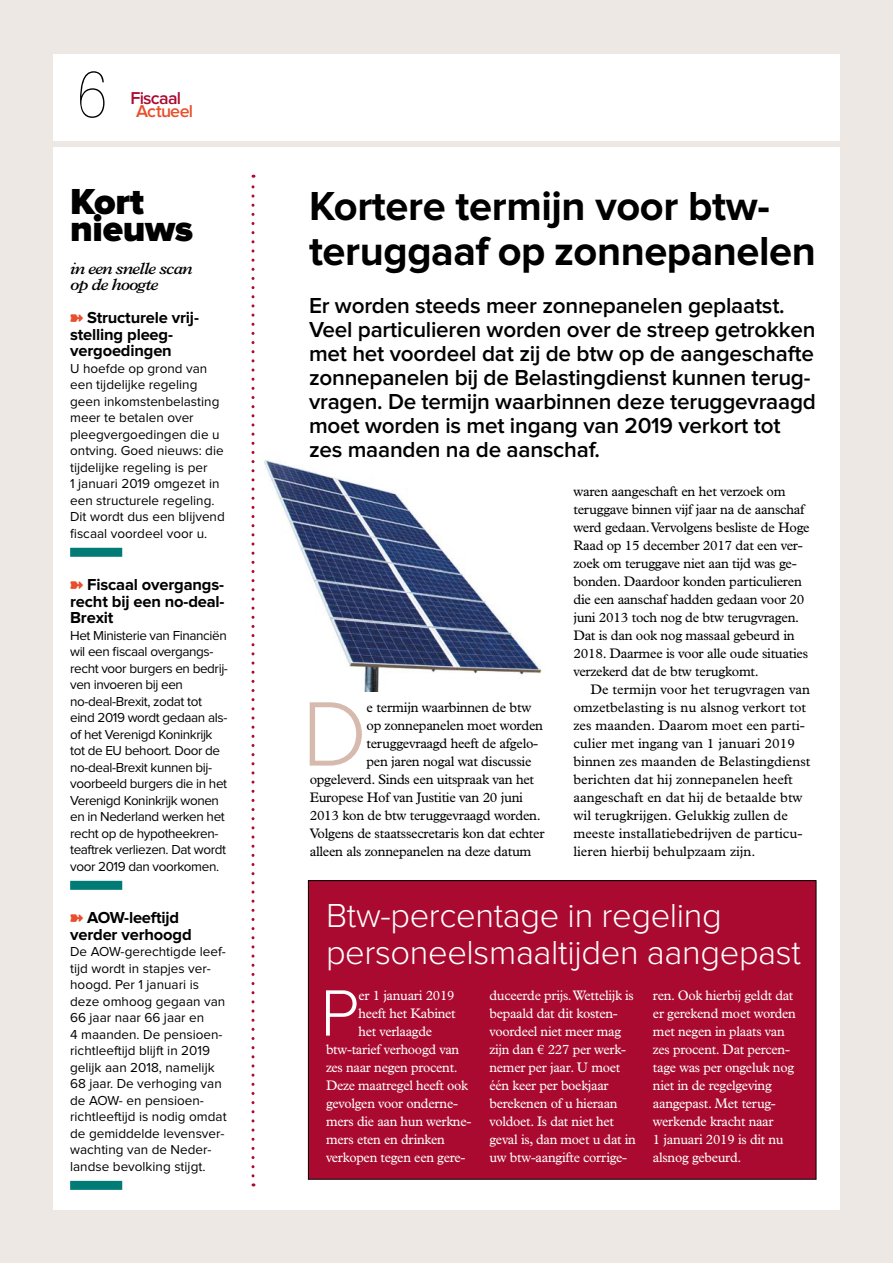
<style>
.page{position:relative;width:893px;height:1263px;background:#eee8e4}
.page>*{position:absolute;margin:0;border:0;box-sizing:border-box;transform-origin:0 0}
.t1{font:300 94.8px "Proxima Nova";color:#d6baae}
.t2{font:300 67.8px "Proxima Nova";color:#fff}
.t3{font:100 63px "Glypha LT Std";color:#000}
.t4{font:700 42px/45px "Proxima Nova";letter-spacing:-.01em;color:#000}
.t5{font:900 37.5px/27px "Proxima Nova";letter-spacing:-.01em;color:#000}
.t6{font:300 34.5px/37.5px "Proxima Nova";letter-spacing:-.01em;color:#fff}
.t7{font:600 22.5px/24px "Proxima Nova";letter-spacing:-.01em;color:#000}
.t8{font:600 17.85px/13.2px "Proxima Nova";letter-spacing:-.04em;color:#aa0a2f}
.t9{font:700 16.5px/16.5px "Proxima Nova";letter-spacing:-.01em;color:#000}
.t10{font:italic 600 16.5px/16.5px "Plantin Std";letter-spacing:-.05em;color:#000}
.t11{font:13.8px "Plantin Std";letter-spacing:-.02em;color:#000}
.t12{font:13.8px/18px "Plantin Std";letter-spacing:-.02em;color:#fff}
.t13{font:13.8px "Plantin Std";color:#000}
.t14{font:13.5px/16.5px "Proxima Nova";color:#000}
.t15{font:13.5px/16.5px "Proxima Nova";letter-spacing:-.03em;color:#000}
.s1{color:#e94f2d}
</style>
<div class="page">
<div style="left:53px;top:54px;width:787px;height:1156px;background:#fff"></div>
<div style="left:0;top:141px;width:893px;height:6px;background:#eee8e4"></div>
<img style="left:264px;top:460px;width:278px;height:231px">
<svg style="left:251px;top:175px;width:3px;height:1001px"></svg>
<div style="left:70px;top:548px;width:52px;height:9px;background:#007b76"></div>
<div style="left:70px;top:881px;width:52px;height:9px;background:#007b76"></div>
<div style="left:70px;top:1181px;width:52px;height:9px;background:#007b76"></div>
<div style="left:308px;top:881px;width:508px;height:298px;background:#aa0a2f"></div>
<div style="left:308px;top:880px;width:508px;height:299px;border:1px solid #000"></div>
<p class="t3" style="left:77px;top:58px;width:33px">6</p>
<p class="t8" style="left:136px;top:92px;width:59px;text-indent:-6px">Fiscaal<br><span class="s1">Actueel</span></p>
<p class="t5" style="left:70px;top:189px;width:125px">Kort nieuws</p>
<p class="t10" style="left:70px;top:260px;width:124px">in een snelle scan op de hoogte</p>
<p class="t9" style="left:70px;top:310px;width:130px;text-indent:17px">Structurele vrij&shy;stelling pleeg&shy;vergoedingen</p>
<p class="t14" style="left:70px;top:360px;width:156px">U hoefde op grond van een tijdelijke regeling geen inkomstenbelasting meer te betalen over pleegvergoedingen die u ontving. Goed nieuws: die tijdelijke regeling is per<br>1 januari 2019 omgezet in een structurele regeling.<br>Dit wordt dus een blijvend fiscaal voordeel voor u.</p>
<p class="t9" style="left:70px;top:577px;width:156px;text-align:justify;text-indent:17px">Fiscaal overgangs&shy;recht bij een no-deal-Brexit</p>
<p class="t15" style="left:70px;top:627px;width:159px">Het Ministerie van Financiën wil een fiscaal overgangs&shy;recht voor burgers en bedrij&shy;ven invoeren bij een no-deal-Brexit, zodat tot eind 2019 wordt gedaan als&shy;of het Verenigd Koninkrijk tot de EU behoort. Door de no-deal-Brexit kunnen bij&shy;voorbeeld burgers die in het<br>Verenigd Koninkrijk wonen en in Nederland werken het recht op de hypotheekren&shy;teaftrek verliezen. Dat wordt voor 2019 dan voorkomen.</p>
<p class="t9" style="left:70px;top:910px;width:123px;text-align:center">AOW-leeftijd verder verhoogd</p>
<p class="t14" style="left:70px;top:944px;width:158px">De AOW-gerechtigde leef&shy;tijd wordt in stapjes ver&shy;hoogd. Per 1 januari is deze omhoog gegaan van<br>66 jaar naar 66 jaar en<br>4 maanden. De pensioen&shy;richtleeftijd blijft in 2019 gelijk aan 2018, namelijk<br>68 jaar. De verhoging van de AOW- en pensioen&shy;richtleeftijd is nodig omdat de gemiddelde levensver&shy;wachting van de Neder&shy;landse bevolking stijgt.</p>
<p class="t4" style="left:309px;top:185px;width:508px">Kortere termijn voor btw&shy;teruggaaf op zonnepanelen</p>
<p class="t7" style="left:309px;top:294px;width:508px">Er worden steeds meer zonnepanelen geplaatst.<br>Veel particulieren worden over de streep getrokken met het voordeel dat zij de btw op de aangeschafte zonnepanelen bij de Belastingdienst kunnen terug&shy;vragen. De termijn waarbinnen deze teruggevraagd moet worden is met ingang van 2019 verkort tot zes maanden na de aanschaf.</p>
<p class="t1" style="left:302px;top:691px;width:67px">D</p>
<p class="t11" style="left:366px;top:699px;width:166px">e termijn waarbinnen de btw</p>
<p class="t11" style="left:366px;top:717px;width:178px">op zonnepanelen moet worden</p>
<p class="t11" style="left:366px;top:735px;width:173px">teruggevraagd heeft de afgelo-</p>
<p class="t11" style="left:366px;top:753px;width:166px">pen jaren nogal wat discussie</p>
<p class="t11" style="left:310px;top:771px;width:226px">opgeleverd. Sinds een uitspraak van het</p>
<p class="t11" style="left:310px;top:789px;width:215px">Europese Hof van Justitie van 20 juni</p>
<p class="t11" style="left:310px;top:807px;width:233px">2013 kon de btw teruggevraagd worden.</p>
<p class="t11" style="left:310px;top:825px;width:236px">Volgens de staatssecretaris kon dat echter</p>
<p class="t11" style="left:310px;top:843px;width:223px">alleen als zonnepanelen na deze datum</p>
<p class="t11" style="left:573px;top:483px;width:214px">waren aangeschaft en het verzoek om</p>
<p class="t11" style="left:573px;top:501px;width:232px">teruggave binnen vijf jaar na de aanschaf</p>
<p class="t11" style="left:573px;top:519px;width:238px">werd gedaan. Vervolgens besliste de Hoge</p>
<p class="t11" style="left:573px;top:537px;width:231px">Raad op 15 december 2017 dat een ver-</p>
<p class="t11" style="left:573px;top:555px;width:225px">zoek om teruggave niet aan tijd was ge-</p>
<p class="t11" style="left:573px;top:573px;width:230px">bonden. Daardoor konden particulieren</p>
<p class="t11" style="left:573px;top:591px;width:233px">die een aanschaf hadden gedaan voor 20</p>
<p class="t11" style="left:573px;top:609px;width:227px">juni 2013 toch nog de btw terugvragen.</p>
<p class="t11" style="left:573px;top:627px;width:223px">Dat is dan ook nog massaal gebeurd in</p>
<p class="t11" style="left:573px;top:645px;width:236px">2018. Daarmee is voor alle oude situaties</p>
<p class="t11" style="left:573px;top:663px;width:187px">verzekerd dat de btw terugkomt.</p>
<p class="t13" style="left:590px;top:681px;width:221px">De termijn voor het terugvragen van</p>
<p class="t13" style="left:573px;top:699px;width:234px">omzetbelasting is nu alsnog verkort tot</p>
<p class="t13" style="left:573px;top:717px;width:233px">zes maanden. Daarom moet een parti-</p>
<p class="t13" style="left:573px;top:735px;width:223px">culier met ingang van 1 januari 2019</p>
<p class="t13" style="left:573px;top:753px;width:238px">binnen zes maanden de Belastingdienst</p>
<p class="t13" style="left:573px;top:771px;width:221px">berichten dat hij zonnepanelen heeft</p>
<p class="t13" style="left:573px;top:789px;width:231px">aangeschaft en dat hij de betaalde btw</p>
<p class="t13" style="left:573px;top:807px;width:216px">wil terugkrijgen. Gelukkig zullen de</p>
<p class="t13" style="left:573px;top:825px;width:230px">meeste installatiebedrijven de particu-</p>
<p class="t13" style="left:573px;top:843px;width:183px">lieren hierbij behulpzaam zijn.</p>
<p class="t6" style="left:326px;top:898px;width:476px">Btw-percentage in regeling personeelsmaaltijden aangepast</p>
<p class="t2" style="left:320px;top:982px;width:40px">P</p>
<p class="t12" style="left:358px;top:986px;width:98px">er 1 januari 2019</p>
<p class="t12" style="left:489px;top:986px;width:148px">duceerde prijs. Wettelijk is bepaald dat dit kosten&shy;voordeel niet meer mag zijn dan € 227 per werk&shy;nemer per jaar. U moet één keer per boekjaar berekenen of u hieraan voldoet. Is dat niet het geval is, dan moet u dat in uw btw-aangifte corrige-</p>
<p class="t12" style="left:653px;top:986px;width:145px">ren. Ook hierbij geldt dat er gerekend moet worden met negen in plaats van zes procent. Dat percen&shy;tage was per ongeluk nog niet in de regelgeving aangepast. Met terug&shy;werkende kracht naar<br>1 januari 2019 is dit nu alsnog gebeurd.</p>
<p class="t12" style="left:358px;top:1004px;width:99px">heeft het Kabinet</p>
<p class="t12" style="left:358px;top:1022px;width:75px">het verlaagde</p>
<p class="t12" style="left:326px;top:1040px;width:135px">btw-tarief verhoogd van</p>
<p class="t12" style="left:326px;top:1058px;width:133px">zes naar negen procent.</p>
<p class="t12" style="left:326px;top:1076px;width:144px">Deze maatregel heeft ook</p>
<p class="t12" style="left:326px;top:1094px;width:133px">gevolgen voor onderne-</p>
<p class="t12" style="left:326px;top:1112px;width:147px">mers die aan hun werkne-</p>
<p class="t12" style="left:326px;top:1130px;width:120px">mers eten en drinken</p>
<p class="t12" style="left:326px;top:1148px;width:141px">verkopen tegen een gere-</p>
</div>
